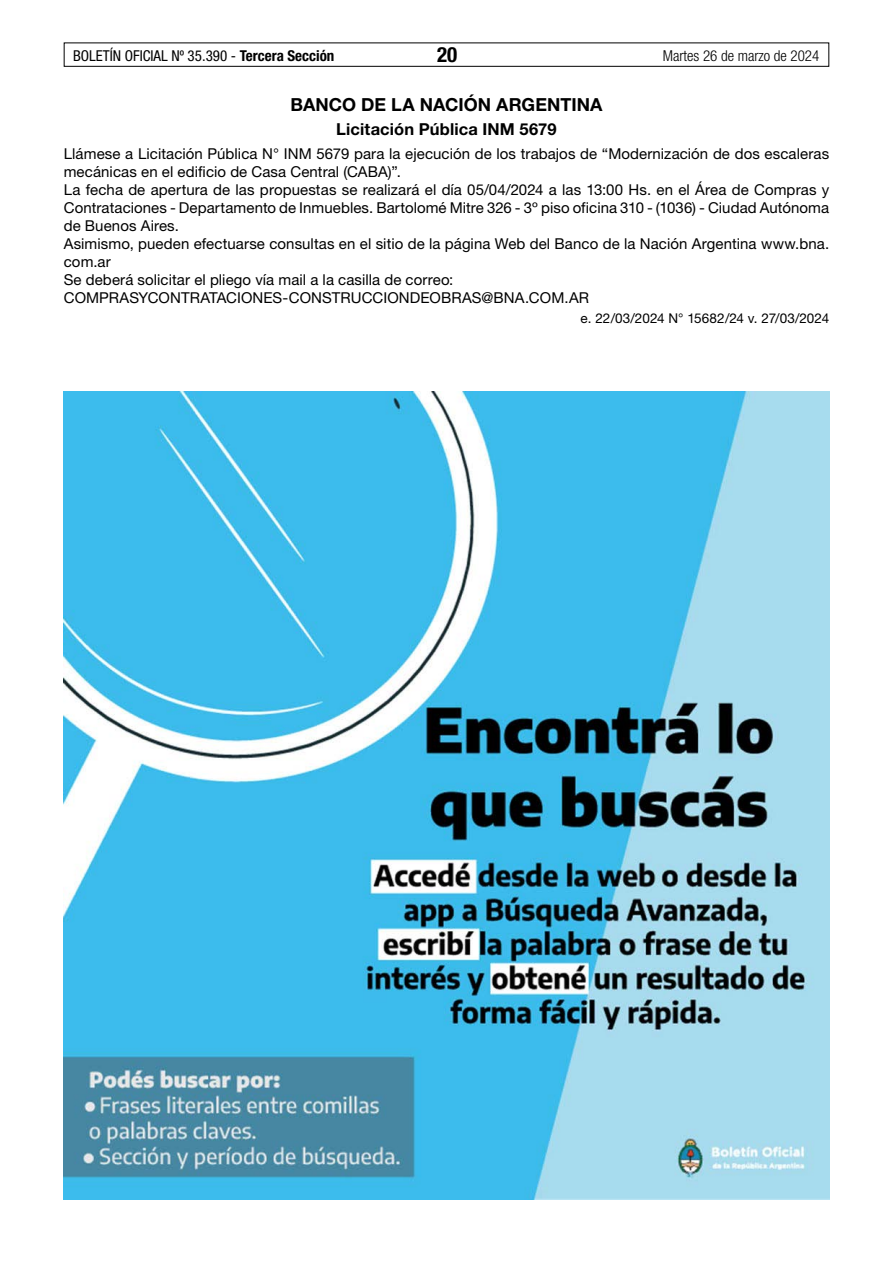
<style>
.page{position:relative;width:893px;height:1263px;background:#fff}
.page>*{position:absolute;margin:0;border:0;box-sizing:border-box;transform-origin:0 0}
.t1{font:700 condensed 21px "Helvetica Neue LT Std";color:#000}
.t2{font:700 18px "Helvetica Neue LT Std";letter-spacing:.005em;color:#000}
.t3{font:700 16.5px "Helvetica Neue LT Std";letter-spacing:.01em;color:#000}
.t4{font:15px/18px "Helvetica Neue LT Std";letter-spacing:.005em;color:#000}
.t5{font:condensed 15px "Helvetica Neue LT Std";color:#000}
.t6{font:300 condensed 15px "Helvetica Neue LT Std";color:#000}
.t7{font:13.5px "Helvetica Neue LT Std";letter-spacing:.005em;color:#000}
.s1{font-weight:700}
</style>
<div class="page">
<div style="left:64px;top:43px;width:765px;height:24px;border:1px solid #000"></div>
<img style="left:64px;top:391px;width:765px;height:808px">
<p class="t5" style="left:73px;top:47px;width:263px">BOLETÍN OFICIAL Nº 35.390 - <span class="s1">Tercera Sección</span></p>
<h1 class="t1" style="left:437px;top:42px;width:22px">20</h1>
<p class="t6" style="left:663px;top:47px;width:158px">Martes 26 de marzo de 2024</p>
<p class="t2" style="left:290px;top:93px;width:314px">BANCO DE LA NACIÓN ARGENTINA</p>
<p class="t3" style="left:336px;top:119px;width:222px">Licitación Pública INM 5679</p>
<p class="t4" style="left:64px;top:145px;width:767px">Llámese a Licitación Pública N° INM 5679 para la ejecución de los trabajos de “Modernización de dos escaleras mecánicas en el edificio de Casa Central (CABA)”.<br>La fecha de apertura de las propuestas se realizará el día 05/04/2024 a las 13:00 Hs. en el Área de Compras y Contrataciones - Departamento de Inmuebles. Bartolomé Mitre 326 - 3º piso oficina 310 - (1036) - Ciudad Autónoma de Buenos Aires.<br>Asimismo, pueden efectuarse consultas en el sitio de la página Web del Banco de la Nación Argentina www.bna. com.ar<br>Se deberá solicitar el pliego vía mail a la casilla de correo:<br>COMPRASYCONTRATACIONES-CONSTRUCCIONDEOBRAS@BNA.COM.AR</p>
<p class="t7" style="left:581px;top:310px;width:250px">e. 22/03/2024 N° 15682/24 v. 27/03/2024</p>
</div>
